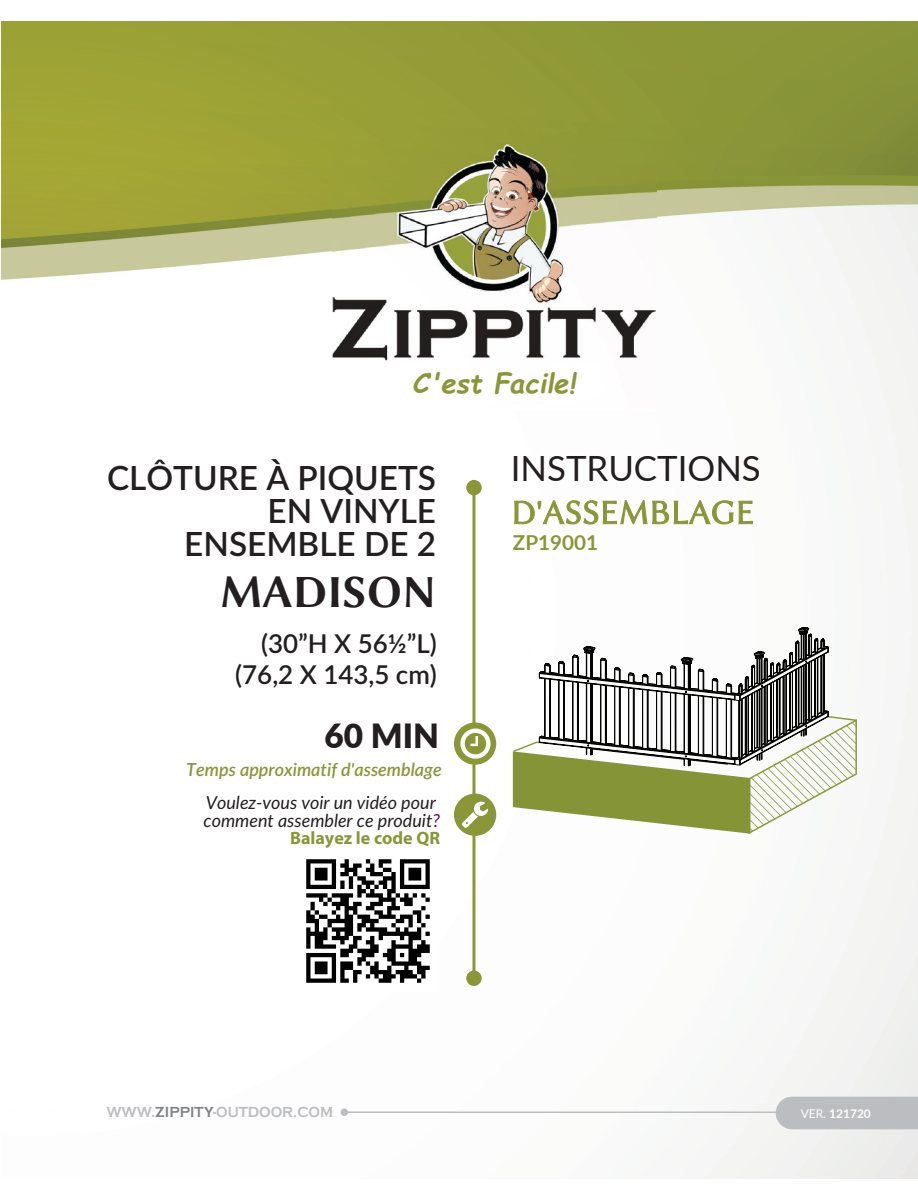
<style>
.page{position:relative;width:918px;height:1188px;background:#fff}
.page>*{position:absolute;margin:0;border:0;box-sizing:border-box;transform-origin:0 0}
.cover_h3{font:700 46.65px "Linux Biolinum G";color:#231f20;scale:.95 1}
.cover_h0{font:34.8px/42.8px "Lato";color:#231f20}
.cover_h2{font:600 33.3px/33.3px "Lato";color:#231f20;text-align:right}
.cover_h2-2{font:900 33.3px "Lato";color:#231f20}
.t1{font:italic 700 27px "Comic Sans MS";color:#8a9638}
.cover_h3-2{font:600 25.95px/31px "Lato";color:#231f20;text-align:right}
.cover_h0-2{font:700 20.7px "Lato";color:#8a9638}
.t2{font:italic 18px/17.5px "Lato";color:#231f20}
.t3{font:italic 600 18px "Lato";color:#8a9638}
.t4{font:700 18px "Myriad Pro";color:#8a9638}
.page_web{font:700 15px "Copperplate Gothic";color:#bcbdc0;scale:.9 1}
.cover_version{font:700 12px "Lato";color:#fff}
.s1{color:#606}
.s2{font-family:"Linux Biolinum G";color:#8a9638}
.s3{color:#808285}
.s4{font-weight:400}
</style>
<div class="page">
<img style="left:1px;top:21px;width:917px;height:1158px">
<hr style="left:344px;top:1112px;width:437px;height:1px;background:#bcbdc0">
<div style="left:341px;top:1108px;width:7px;height:8px;background:#bcbdc0;border-radius:50%"></div>
<div style="left:776px;top:1097px;width:142px;height:32px;background:#bcbdc0"></div>
<div style="left:93px;top:461px;width:346px;height:128px;background:#fff"></div>
<hr style="left:472px;top:488px;width:3px;height:490px;background:#8a9638">
<div style="left:454px;top:794px;width:42px;height:42px;background:#8a9638;border-radius:50%"></div>
<div style="left:454px;top:722px;width:42px;height:43px;background:#8a9638;border-radius:50%"></div>
<div style="left:466px;top:480px;width:16px;height:15px;background:#8a9638;border-radius:50%"></div>
<div style="left:466px;top:971px;width:16px;height:15px;background:#8a9638;border-radius:50%"></div>
<svg style="left:460px;top:729px;width:31px;height:30px"></svg>
<svg style="left:462px;top:802px;width:26px;height:26px"></svg>
<img style="left:298px;top:851px;width:141px;height:141px">
<svg style="left:512px;top:628px;width:346px;height:207px"></svg>
<img style="left:332px;top:143px;width:325px;height:267px">
<h3 class="t1" style="left:413px;top:363px;width:164px">C'est Facile!</h3>
<p class="cover_h2" style="left:107px;top:459px;width:331px">CLÔTURE À PIQUETS<br>EN VINYLE<br>ENSEMBLE DE 2</p>
<p class="cover_h3" style="left:220px;top:560px;width:230px">MADISON</p>
<p class="cover_h3-2" style="left:235px;top:627px;width:203px">(30”H X 56½”L) (76,2 X 143,5 cm)</p>
<p class="cover_h2-2" style="left:324px;top:711px;width:116px">60 MIN</p>
<p class="t3" style="left:186px;top:757px;width:257px">Temps approximatif d'assemblage</p>
<p class="t2" style="left:204px;top:793px;width:238px">Voulez-vous voir un vidéo pour comment assembler ce produit<span class="s1">?</span></p>
<p class="t4" style="left:290px;top:826px;width:151px">Balayez le code QR</p>
<p class="cover_h0" style="left:511px;top:445px;width:251px">INSTRUCTIONS<br><span class="s2">D'ASSEMBLAGE</span></p>
<p class="cover_h0-2" style="left:513px;top:527px;width:87px">ZP19001</p>
<p class="page_web" style="left:108px;top:1100px;width:253px">WWW.<span class="s3">ZIPPITY</span>-OUTDOOR.COM</p>
<p class="page_web" style="left:106px;top:1104px;width:253px">WWW.<span class="s3">ZIPPITY</span>-OUTDOOR.COM</p>
<p class="cover_version" style="left:801px;top:1105px;width:72px"><span class="s4">VER.</span> 121720</p>
</div>
